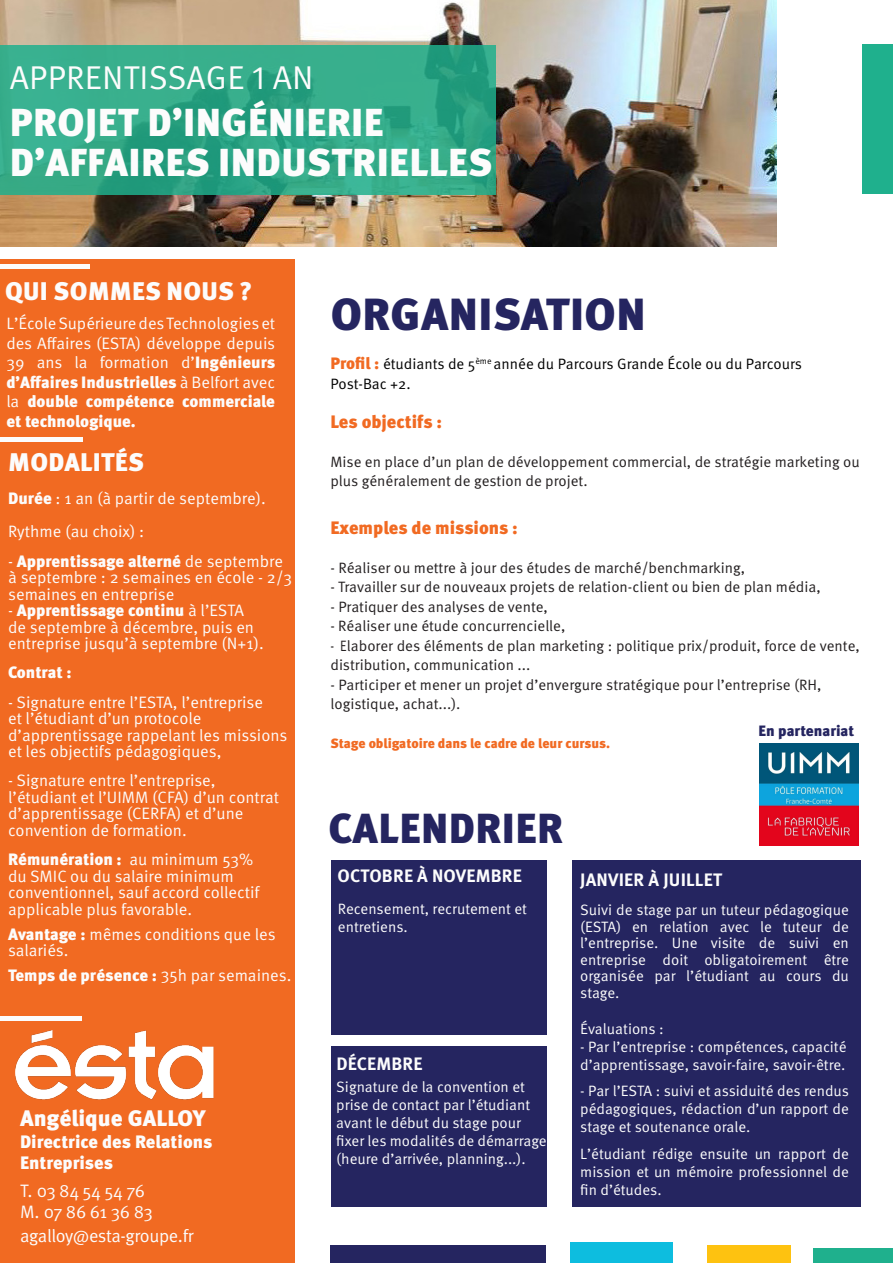
<style>
.page{position:relative;width:893px;height:1263px;background:#fff}
.page>*{position:absolute;margin:0;border:0;box-sizing:border-box;transform-origin:0 0}
.t1{font:900 45px "Meta Pro";letter-spacing:.01em;color:#252560}
.t2{font:900 42px "Meta Pro";letter-spacing:.01em;color:#252560}
.t3{font:900 39px/39.3px "Meta Pro";letter-spacing:.01em;color:#fcfcfc}
.t4{font:33px "Meta Pro";letter-spacing:.01em;color:#fcfcfc}
.t5{font:900 25.5px "Meta Pro";letter-spacing:.01em;color:#fcfcfc}
.t6{font:900 22.5px "Meta Pro";color:#fcfcfc}
.t7{font:18px "Meta Pro";letter-spacing:-.02em;color:#fcfcfc}
.t8{font:700 18px "Meta Pro";letter-spacing:.01em;color:#fcfcfc}
.t9{font:900 18px/21px "Meta Pro";color:#fcfcfc}
.t10{font:900 18px "Meta Pro";letter-spacing:-.005em;color:#f16a22}
.t11{font:16.5px/16.5px "Meta Pro";color:#fcfcfc}
.t12{font:900 16.5px "Meta Pro";color:#fcfcfc}
.t13{font:15px/18px "Meta Pro";color:#fcfcfc}
.t14{font:15px/19.5px "Meta Pro";color:#231f20}
.t15{font:15px/19.5px "Meta Pro";color:#231f20;scale:.84 1}
.t16{font:15px/19.5px "Meta Pro";color:#000}
.t17{font:900 15px "Meta Pro";color:#252560}
.t18{font:900 13.5px "Meta Pro";letter-spacing:-.005em;color:#f16a22}
.s1{font-weight:900}
.s2{font-weight:400}
.s3{font-weight:900;font-size:16.5px;color:#f16a22}
</style>
<div class="page">
<div style="left:331px;top:1046px;width:216px;height:161px;background:#252560"></div>
<div style="left:331px;top:860px;width:216px;height:175px;background:#252560"></div>
<img style="left:0;top:0;width:776px;height:247px">
<div style="left:0;top:259px;width:294px;height:1004px;background:#f16a22"></div>
<div style="left:330px;top:1246px;width:216px;height:17px;background:#252560"></div>
<div style="left:571px;top:1242px;width:102px;height:21px;background:#0dbddf"></div>
<div style="left:814px;top:1249px;width:79px;height:14px;background:#1fb08d"></div>
<div style="left:707px;top:1246px;width:84px;height:17px;background:#fec210"></div>
<div style="left:862px;top:45px;width:31px;height:149px;background:#1fb08d"></div>
<div style="left:0;top:437px;width:82px;height:5px;background:#fcfcfc"></div>
<hr style="left:0;top:265px;width:89px;height:4px;background:#fcfcfc">
<svg style="left:0;top:45px;width:495px;height:149px;background:#31a887"></svg>
<div style="left:573px;top:860px;width:288px;height:347px;background:#252560"></div>
<img style="left:759px;top:744px;width:99px;height:101px">
<img style="left:15px;top:1030px;width:199px;height:70px">
<hr style="left:0;top:1016px;width:82px;height:4px;background:#fcfcfc">
<p class="t4" style="left:10px;top:57px;width:305px">APPRENTISSAGE 1 AN</p>
<p class="t3" style="left:10px;top:104px;width:484px">PROJET D’INGÉNIERIE<br>D’AFFAIRES INDUSTRIELLES</p>
<p class="t5" style="left:5px;top:275px;width:249px">QUI SOMMES NOUS ?</p>
<p class="t11" style="left:6px;top:314px;width:270px;line-height:19.5px;text-align:justify">L’École Supérieure des Technologies et des Affaires (ESTA) développe depuis 39 ans la formation d’<span class="s1">Ingénieurs d’Affaires Industrielles</span> à Belfort avec la <span class="s1">double compétence commerciale et technologique.</span></p>
<p class="t5" style="left:8px;top:446px;width:137px">MODALITÉS</p>
<p class="t11" style="left:8px;top:483px;width:259px;line-height:33px"><span class="s1">Durée</span> : 1 an (à partir de septembre).<br>Rythme (au choix) :</p>
<p class="t11" style="left:8px;top:553px;width:286px">- <span class="s1">Apprentissage alterné</span> de septembre à septembre : 2 semaines en école - 2/3 semaines en entreprise</p>
<p class="t11" style="left:8px;top:603px;width:257px">- <span class="s1">Apprentissage continu</span> à l’ESTA de septembre à décembre, puis en entreprise jusqu’à septembre (N+1).</p>
<p class="t12" style="left:8px;top:662px;width:65px">Contrat :</p>
<p class="t11" style="left:8px;top:694px;width:281px">- Signature entre l’ESTA, l’entreprise<br>et l’étudiant d’un protocole d’apprentissage rappelant les missions et les objectifs pédagogiques,</p>
<p class="t11" style="left:8px;top:773px;width:272px">- Signature entre l’entreprise, l’étudiant et l’UIMM (CFA) d’un contrat d’apprentissage (CERFA) et d’une convention de formation.</p>
<p class="t11" style="left:8px;top:852px;width:253px"><span class="s1">Rémunération :</span> au minimum 53% du SMIC ou du salaire minimum conventionnel, sauf accord collectif applicable plus favorable.</p>
<p class="t11" style="left:8px;top:926px;width:269px"><span class="s1">Avantage :</span> mêmes conditions que les salariés.</p>
<p class="t12" style="left:8px;top:965px;width:285px">Temps de présence : <span class="s2">35h par semaines.</span></p>
<p class="t6" style="left:20px;top:1103px;width:187px">Angélique GALLOY</p>
<p class="t9" style="left:20px;top:1132px;width:194px">Directrice des Relations<br>Entreprises</p>
<p class="t7" style="left:20px;top:1179px;width:127px">T. 03 84 54 54 76</p>
<p class="t7" style="left:20px;top:1200px;width:134px">M. 07 86 61 36 83</p>
<p class="t7" style="left:20px;top:1224px;width:175px">agalloy@esta-groupe.fr</p>
<p class="t1" style="left:331px;top:286px;width:317px">ORGANISATION</p>
<p class="t16" style="left:330px;top:354px;width:473px"><span class="s3">Profil :</span> étudiants de 5<sup>ème</sup> année du Parcours Grande École ou du Parcours<br>Post-Bac +2.</p>
<p class="t10" style="left:330px;top:410px;width:113px">Les objectifs :</p>
<p class="t14" style="left:330px;top:452px;width:531px">Mise en place d’un plan de développement commercial, de stratégie marketing ou plus généralement de gestion de projet.</p>
<p class="t10" style="left:330px;top:516px;width:189px">Exemples de missions :</p>
<p class="t14" style="left:330px;top:558px;width:416px">- Réaliser ou mettre à jour des études de marché/benchmarking,</p>
<p class="t14" style="left:330px;top:577px;width:492px">- Travailler sur de nouveaux projets de relation-client ou bien de plan média,</p>
<p class="t14" style="left:330px;top:597px;width:219px">- Pratiquer des analyses de vente,</p>
<p class="t14" style="left:330px;top:616px;width:236px">- Réaliser une étude concurrencielle,</p>
<p class="t15" style="left:330px;top:636px;width:632px">- Elaborer des éléments de plan marketing : politique prix/produit, force de vente, distribution, communication ...</p>
<p class="t14" style="left:330px;top:675px;width:492px">- Participer et mener un projet d’envergure stratégique pour l’entreprise (RH, logistique, achat...).</p>
<p class="t18" style="left:330px;top:735px;width:281px">Stage obligatoire dans le cadre de leur cursus.</p>
<p class="t17" style="left:759px;top:722px;width:97px">En partenariat</p>
<p class="t2" style="left:328px;top:802px;width:236px">CALENDRIER</p>
<p class="t8" style="left:337px;top:862px;width:186px">OCTOBRE À NOVEMBRE</p>
<p class="t13" style="left:338px;top:901px;width:191px">Recensement, recrutement et entretiens.</p>
<p class="t8" style="left:336px;top:1050px;width:88px">DÉCEMBRE</p>
<p class="t13" style="left:336px;top:1078px;width:212px">Signature de la convention et prise de contact par l’étudiant avant le début du stage pour fixer les modalités de démarrage (heure d’arrivée, planning...).</p>
<p class="t8" style="left:580px;top:865px;width:143px">JANVIER À JUILLET</p>
<p class="t13" style="left:580px;top:902px;width:270px;line-height:16.5px;text-align:justify">Suivi de stage par un tuteur pédagogique (ESTA) en relation avec le tuteur de l’entreprise. Une visite de suivi en entreprise doit obligatoirement être organisée par l’étudiant au cours du stage.</p>
<p class="t13" style="left:580px;top:1020px;width:85px">Évaluations :</p>
<p class="t13" style="left:580px;top:1038px;width:268px">- Par l’entreprise : compétences, capacité d’apprentissage, savoir-faire, savoir-être.</p>
<p class="t13" style="left:580px;top:1082px;width:270px;text-align:justify">- Par l’ESTA : suivi et assiduité des rendus pédagogiques, rédaction d’un rapport de stage et soutenance orale.</p>
<p class="t13" style="left:580px;top:1145px;width:270px;text-align:justify">L’étudiant rédige ensuite un rapport de mission et un mémoire professionnel de fin d’études.</p>
</div>
